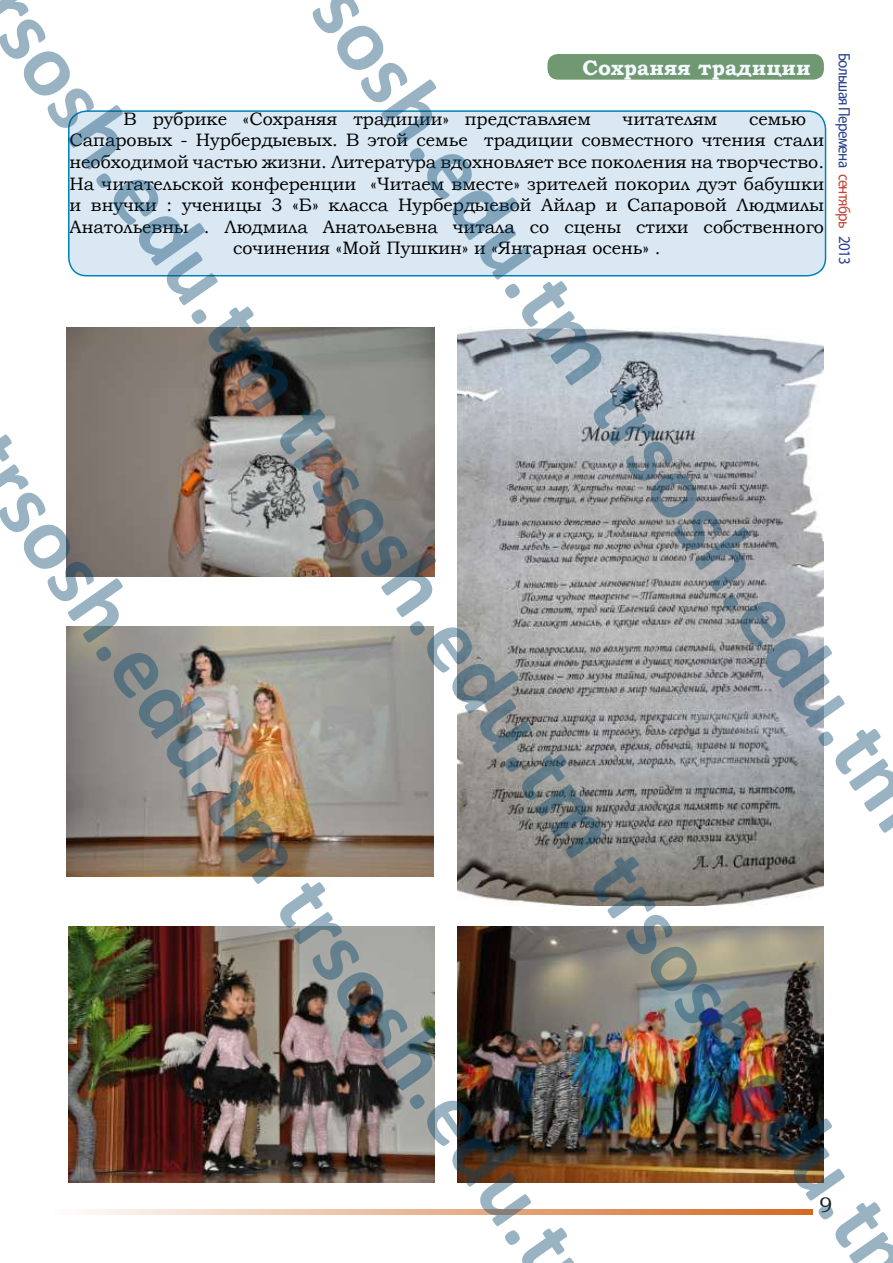
<style>
.page{position:relative;width:893px;height:1263px;background:#fff}
.page>*{position:absolute;margin:0;border:0;box-sizing:border-box;transform-origin:0 0}
.t1{font:700 90px "Calibri";color:rgb(0 66 107/.4)}
.t2{font:700 21px "Bookman Old Style";color:#f3fafe}
.t3{font:21px "Bookman Old Style";color:#231f20}
.t4{font:18px "Bookman Old Style";color:#000}
.t5{font:16.5px "Myriad Pro";letter-spacing:-.05em;color:#253f8e;scale:.91 1}
.s1{color:#c2453b}
</style>
<div class="page">
<svg style="left:84px;top:1209px;width:728px;height:5px;background:#e7b08b"></svg>
<div style="left:547px;top:54px;width:277px;height:26px;background:#709972;border-radius:10px"></div>
<img style="left:66px;top:327px;width:368px;height:250px">
<img style="left:68px;top:926px;width:366px;height:257px">
<img style="left:457px;top:926px;width:367px;height:257px">
<img style="left:66px;top:627px;width:367px;height:249px">
<img style="left:457px;top:327px;width:367px;height:579px">
<div style="left:69px;top:111px;width:756px;height:165px;background:#dae8f3;border-radius:18px"></div>
<div style="left:68px;top:110px;width:758px;height:166px;border:2px solid #0081b8;border-radius:18px"></div>
<h1 class="t1" style="left:385px;top:-43px;width:1011px;rotate:55deg">sosh.edu.tm trsosh.edu.tm</h1>
<h1 class="t1" style="left:53px;top:-43px;width:1516px;rotate:55deg">rsosh.edu.tm trsosh.edu.tm trsosh.edu.t</h1>
<p class="t5" style="left:851px;top:53px;width:194px;rotate:90deg">Большая Перемена <span class="s1">сентябрь</span></p>
<p class="t5" style="left:851px;top:236px;width:33px;rotate:90deg">2013</p>
<p class="t2" style="left:583px;top:53px;width:230px">Сохраняя традиции</p>
<p class="t4" style="left:124px;top:107px;width:469px">В рубрике «Сохраняя традиции» представляем</p>
<p class="t4" style="left:623px;top:107px;width:96px">читателям</p>
<p class="t4" style="left:749px;top:107px;width:59px">семью</p>
<p class="t4" style="left:70px;top:129px;width:756px">Сапаровых - Нурбердыевых. В этой семье традиции совместного чтения стали</p>
<p class="t4" style="left:70px;top:150px;width:756px">необходимой частью жизни. Литература вдохновляет все поколения на творчество.</p>
<p class="t4" style="left:70px;top:172px;width:756px">На читательской конференции «Читаем вместе» зрителей покорил дуэт бабушки</p>
<p class="t4" style="left:70px;top:193px;width:756px">и внучки : ученицы 3 «Б» класса Нурбердыевой Айлар и Сапаровой Людмилы</p>
<p class="t4" style="left:70px;top:215px;width:756px">Анатольевны . Людмила Анатольевна читала со сцены стихи собственного</p>
<p class="t4" style="left:233px;top:237px;width:429px">сочинения «Мой Пушкин» и «Янтарная осень» .</p>
<h1 class="t1" style="left:53px;top:430px;width:970px;rotate:55deg">rsosh.edu.tm trsosh.edu.t</h1>
<p class="t3" style="left:819px;top:1196px;width:15px">9</p>
</div>
